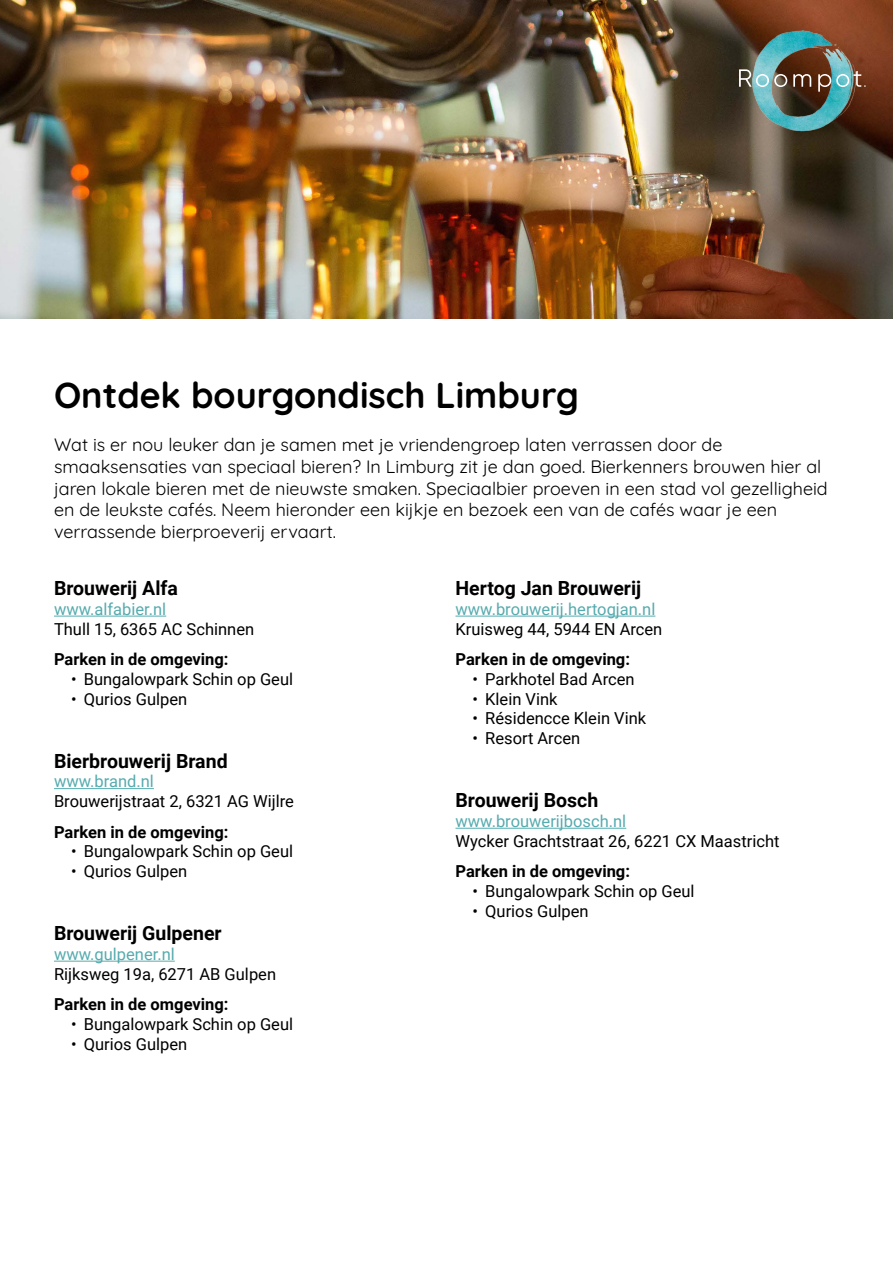
<style>
.page{position:relative;width:893px;height:1263px;background:#fff}
.page>*{position:absolute;margin:0;border:0;box-sizing:border-box;transform-origin:0 0}
.t1{font:700 36px "Quicksand";color:#000}
.t2{font:700 19.5px "Roboto";color:#000}
.t3{font:18px/21.6px "Quicksand";color:#000}
.t4{font:16.5px "Roboto";color:#000}
.t5{font:700 16.5px "Roboto";color:#000}
.t6{font:16.5px "Roboto";color:#56abae}
</style>
<div class="page">
<img style="left:0;top:0;width:893px;height:319px">
<hr style="left:54px;top:616px;width:112px;height:1px;background:#56abae">
<hr style="left:54px;top:788px;width:100px;height:1px;background:#56abae">
<hr style="left:54px;top:961px;width:121px;height:1px;background:#56abae">
<hr style="left:455px;top:616px;width:200px;height:1px;background:#56abae">
<hr style="left:455px;top:828px;width:171px;height:1px;background:#56abae">
<img style="left:726px;top:14px;width:153px;height:133px">
<svg style="left:739px;top:69px;width:48px;height:18px"></svg>
<svg style="left:793px;top:74px;width:18px;height:13px"></svg>
<svg style="left:818px;top:71px;width:48px;height:21px"></svg>
<h1 class="t1" style="left:54px;top:367px;width:526px">Ontdek bourgondisch Limburg</h1>
<p class="t3" style="left:54px;top:432px;width:775px">Wat is er nou leuker dan je samen met je vriendengroep laten verrassen door de smaaksensaties van speciaal bieren? In Limburg zit je dan goed. Bierkenners brouwen hier al jaren lokale bieren met de nieuwste smaken. Speciaalbier proeven in een stad vol gezelligheid en de leukste cafés. Neem hieronder een kijkje en bezoek een van de cafés waar je een verrassende bierproeverij ervaart.</p>
<p class="t2" style="left:54px;top:574px;width:125px">Brouwerij Alfa</p>
<p class="t6" style="left:54px;top:597px;width:114px">www.alfabier.nl</p>
<p class="t4" style="left:54px;top:617px;width:202px">Thull 15, 6365 AC Schinnen</p>
<p class="t5" style="left:54px;top:647px;width:176px">Parken in de omgeving:</p>
<p class="t4" style="left:71px;top:667px;width:224px">• Bungalowpark Schin op Geul</p>
<p class="t4" style="left:71px;top:687px;width:118px">• Qurios Gulpen</p>
<p class="t2" style="left:455px;top:574px;width:187px">Hertog Jan Brouwerij</p>
<p class="t6" style="left:455px;top:597px;width:201px">www.brouwerij.hertogjan.nl</p>
<p class="t4" style="left:455px;top:617px;width:208px">Kruisweg 44, 5944 EN Arcen</p>
<p class="t5" style="left:455px;top:647px;width:176px">Parken in de omgeving:</p>
<p class="t4" style="left:472px;top:667px;width:164px">• Parkhotel Bad Arcen</p>
<p class="t4" style="left:472px;top:687px;width:87px">• Klein Vink</p>
<p class="t4" style="left:472px;top:707px;width:175px">• Résidencce Klein Vink</p>
<p class="t4" style="left:472px;top:727px;width:109px">• Resort Arcen</p>
<p class="t2" style="left:54px;top:747px;width:175px">Bierbrouwerij Brand</p>
<p class="t6" style="left:54px;top:770px;width:101px">www.brand.nl</p>
<p class="t4" style="left:54px;top:790px;width:241px">Brouwerijstraat 2, 6321 AG Wijlre</p>
<p class="t5" style="left:54px;top:820px;width:176px">Parken in de omgeving:</p>
<p class="t4" style="left:71px;top:840px;width:224px">• Bungalowpark Schin op Geul</p>
<p class="t4" style="left:71px;top:860px;width:118px">• Qurios Gulpen</p>
<p class="t2" style="left:54px;top:919px;width:169px">Brouwerij Gulpener</p>
<p class="t6" style="left:54px;top:942px;width:122px">www.gulpener.nl</p>
<p class="t4" style="left:54px;top:962px;width:224px">Rijksweg 19a, 6271 AB Gulpen</p>
<p class="t5" style="left:54px;top:992px;width:176px">Parken in de omgeving:</p>
<p class="t4" style="left:71px;top:1012px;width:224px">• Bungalowpark Schin op Geul</p>
<p class="t4" style="left:71px;top:1032px;width:118px">• Qurios Gulpen</p>
<p class="t2" style="left:455px;top:787px;width:144px">Brouwerij Bosch</p>
<p class="t6" style="left:455px;top:809px;width:172px">www.brouwerijbosch.nl</p>
<p class="t4" style="left:455px;top:829px;width:325px">Wycker Grachtstraat 26, 6221 CX Maastricht</p>
<p class="t5" style="left:455px;top:860px;width:176px">Parken in de omgeving:</p>
<p class="t4" style="left:472px;top:879px;width:224px">• Bungalowpark Schin op Geul</p>
<p class="t4" style="left:472px;top:899px;width:118px">• Qurios Gulpen</p>
</div>
